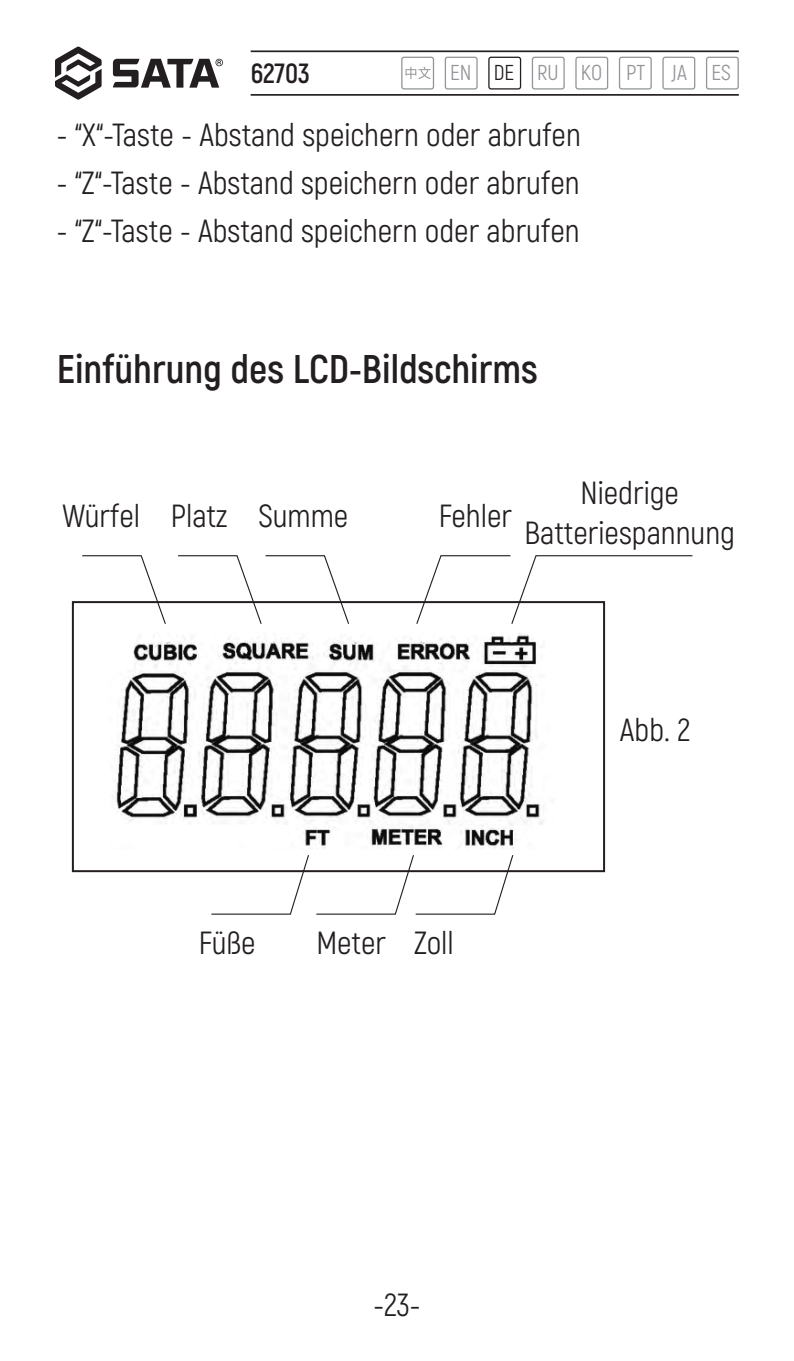
<style>
.page{position:relative;width:794px;height:1361px;background:#fff}
.page>*{position:absolute;margin:0;border:0;box-sizing:border-box;transform-origin:0 0}
.t1{font:700 40px "Akrobat";color:#231f20}
.t2{font:32px/40px "Akrobat";color:#231f20;text-align:center}
.t3{font:700 27.6px "Akrobat";color:#231f20}
.t4{font:21.6px "Akrobat";color:#939598}
.s1{color:#231f20}
</style>
<div class="page">
<svg style="left:55px;top:46px;width:47px;height:54px"></svg>
<div style="left:215px;top:59px;width:8px;height:7px;background:#838182;border-radius:50%"></div>
<div style="left:216px;top:59px;width:6px;height:7px;background:#f9f9f9;border-radius:50%"></div>
<svg style="left:113px;top:59px;width:108px;height:29px"></svg>
<hr style="left:251px;top:94px;width:488px;height:2px;background:#231f20">
<hr style="left:251px;top:50px;width:488px;height:2px;background:#231f20">
<svg style="left:706px;top:57px;width:33px;height:33px"></svg>
<svg style="left:619px;top:57px;width:33px;height:33px"></svg>
<svg style="left:532px;top:57px;width:33px;height:33px"></svg>
<svg style="left:445px;top:57px;width:32px;height:33px"></svg>
<svg style="left:662px;top:57px;width:33px;height:33px"></svg>
<svg style="left:575px;top:57px;width:33px;height:33px"></svg>
<svg style="left:488px;top:57px;width:33px;height:33px"></svg>
<svg style="left:401px;top:57px;width:33px;height:33px"></svg>
<img style="left:116px;top:633px;width:428px;height:216px">
<svg style="left:81px;top:555px;width:86px;height:69px"></svg>
<svg style="left:415px;top:555px;width:278px;height:70px"></svg>
<svg style="left:177px;top:555px;width:173px;height:69px"></svg>
<svg style="left:210px;top:855px;width:304px;height:60px"></svg>
<p class="t3" style="left:251px;top:56px;width:61px">62703</p>
<p class="t4" style="left:450px;top:60px;width:282px">EN <span class="s1">DE</span> RU KO PT JA ES</p>
<p class="t2" style="left:57px;top:115px;width:525px">- “X“-Taste - Abstand speichern oder abrufen</p>
<p class="t2" style="left:57px;top:163px;width:524px">- “Z“-Taste - Abstand speichern oder abrufen</p>
<p class="t2" style="left:57px;top:211px;width:524px">- “Z“-Taste - Abstand speichern oder abrufen</p>
<p class="t1" style="left:57px;top:344px;width:482px">Einführung des LCD-Bildschirms</p>
<p class="t2" style="left:63px;top:496px;width:79px">Würfel</p>
<p class="t2" style="left:171px;top:496px;width:58px">Platz</p>
<p class="t2" style="left:258px;top:496px;width:91px">Summe</p>
<p class="t2" style="left:439px;top:496px;width:75px">Fehler</p>
<p class="t2" style="left:524px;top:473px;width:212px">Niedrige<br>Batteriespannung</p>
<p class="t2" style="left:620px;top:710px;width:72px">Abb. 2</p>
<p class="t2" style="left:199px;top:923px;width:58px">Füße</p>
<p class="t2" style="left:316px;top:923px;width:71px">Meter</p>
<p class="t2" style="left:414px;top:923px;width:41px">Zoll</p>
<p class="t2" style="left:373px;top:1285px;width:49px">-23-</p>
</div>
